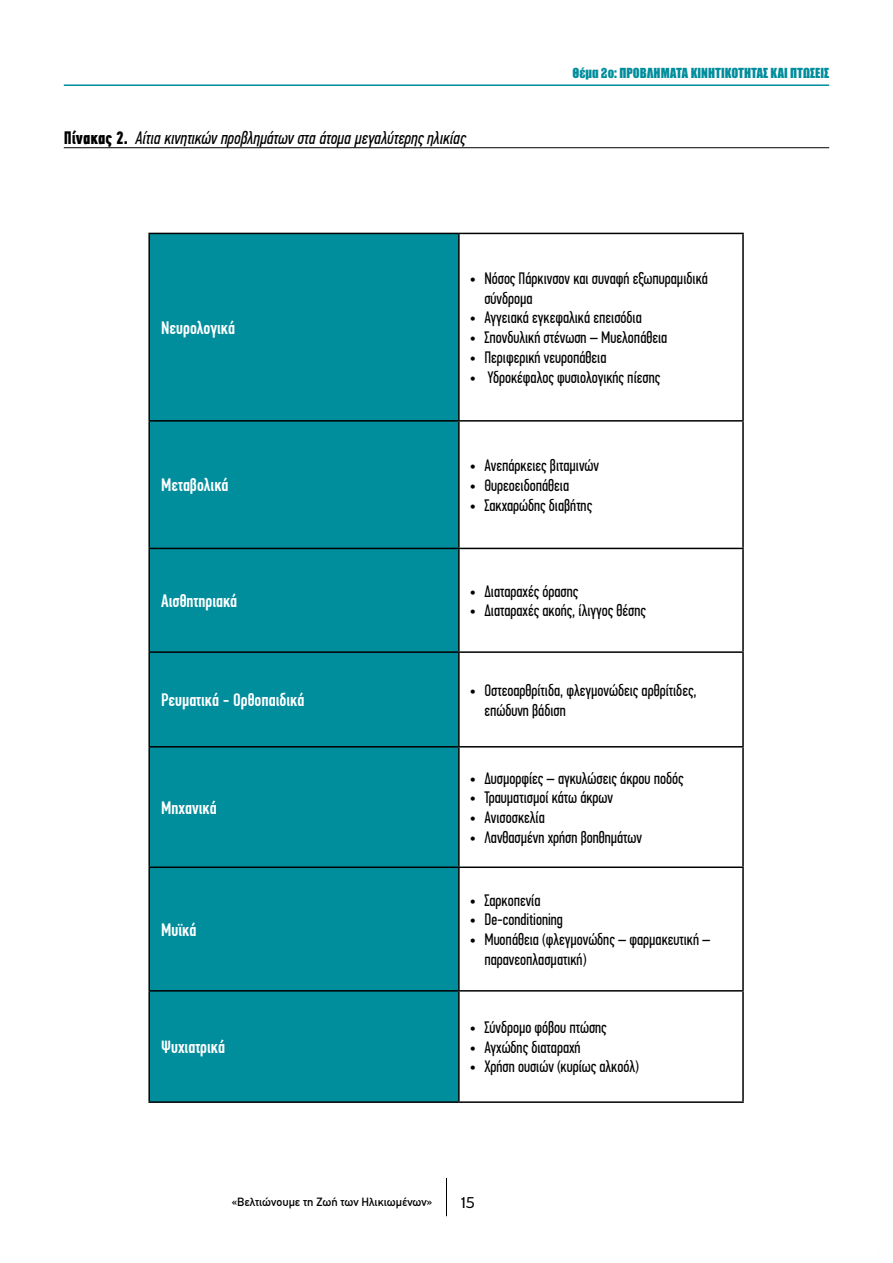
<style>
.page{position:relative;width:893px;height:1263px;background:#fff}
.page>*{position:absolute;margin:0;border:0;box-sizing:border-box;transform-origin:0 0}
.t1{font:500 18px "PF Din Text Comp Pro";color:#fff}
.t2{font:italic 18px "PF Din Text Comp Pro";color:#000}
.t3{font:16.5px/19.8px "PF Din Text Comp Pro";color:#000}
.t4{font:16.5px "Eurobank Sans";color:#000}
.t5{font:900 13.5px "PF Fusion Sans";color:#008d9c}
.t6{font:500 12px "PF Din Text";color:#000}
.s1{font-weight:700;font-style:normal}
</style>
<div class="page">
<hr style="left:64px;top:147px;width:765px;height:1px;background:#000">
<div style="left:150px;top:234px;width:308px;height:867px;background:#008d9c"></div>
<svg style="left:460px;top:234px;width:282px;height:758px"></svg>
<hr style="left:148px;top:233px;width:311px;height:1px;background:#000">
<hr style="left:148px;top:234px;width:2px;height:186px;background:#000">
<hr style="left:459px;top:233px;width:285px;height:1px;background:#000">
<hr style="left:458px;top:234px;width:2px;height:186px;background:#000">
<hr style="left:742px;top:234px;width:2px;height:186px;background:#000">
<hr style="left:148px;top:420px;width:311px;height:2px;background:#000">
<hr style="left:148px;top:422px;width:2px;height:126px;background:#000">
<hr style="left:459px;top:420px;width:285px;height:2px;background:#000">
<hr style="left:458px;top:422px;width:2px;height:126px;background:#000">
<hr style="left:742px;top:422px;width:2px;height:126px;background:#000">
<hr style="left:148px;top:548px;width:311px;height:1px;background:#000">
<hr style="left:148px;top:549px;width:2px;height:102px;background:#000">
<hr style="left:459px;top:548px;width:285px;height:1px;background:#000">
<hr style="left:458px;top:549px;width:2px;height:102px;background:#000">
<hr style="left:742px;top:549px;width:2px;height:102px;background:#000">
<hr style="left:148px;top:651px;width:311px;height:2px;background:#000">
<hr style="left:148px;top:653px;width:2px;height:93px;background:#000">
<hr style="left:459px;top:651px;width:285px;height:2px;background:#000">
<hr style="left:458px;top:653px;width:2px;height:93px;background:#000">
<hr style="left:742px;top:653px;width:2px;height:93px;background:#000">
<hr style="left:148px;top:746px;width:311px;height:1px;background:#000">
<hr style="left:148px;top:747px;width:2px;height:119px;background:#000">
<hr style="left:459px;top:746px;width:285px;height:1px;background:#000">
<hr style="left:458px;top:747px;width:2px;height:119px;background:#000">
<hr style="left:742px;top:747px;width:2px;height:119px;background:#000">
<hr style="left:148px;top:866px;width:311px;height:2px;background:#000">
<hr style="left:148px;top:868px;width:2px;height:122px;background:#000">
<hr style="left:459px;top:866px;width:285px;height:2px;background:#000">
<hr style="left:458px;top:868px;width:2px;height:122px;background:#000">
<hr style="left:742px;top:868px;width:2px;height:122px;background:#000">
<hr style="left:148px;top:990px;width:311px;height:1px;background:#000">
<hr style="left:148px;top:991px;width:2px;height:110px;background:#000">
<hr style="left:459px;top:990px;width:285px;height:1px;background:#000">
<hr style="left:458px;top:991px;width:2px;height:110px;background:#000">
<hr style="left:742px;top:991px;width:2px;height:110px;background:#000">
<hr style="left:148px;top:1101px;width:311px;height:2px;background:#000">
<hr style="left:459px;top:1101px;width:285px;height:2px;background:#000">
<hr style="left:64px;top:84px;width:765px;height:2px;background:#008d9c">
<hr style="left:446px;top:1178px;width:1px;height:38px;background:#000">
<p class="t2" style="left:64px;top:127px;width:404px"><span class="s1">Πίνακας 2.</span> Αίτια κινητικών προβλημάτων στα άτομα μεγαλύτερης ηλικίας</p>
<p class="t5" style="left:572px;top:65px;width:258px">Θέμα 2ο: ΠΡΟΒΛΗΜΑΤΑ ΚΙΝΗΤΙΚΟΤΗΤΑΣ ΚΑΙ ΠΤΩΣΕΙΣ</p>
<p class="t1" style="left:161px;top:317px;width:75px">Νευρολογικά</p>
<p class="t1" style="left:161px;top:475px;width:69px">Μεταβολικά</p>
<p class="t1" style="left:161px;top:590px;width:78px">Αισθητηριακά</p>
<p class="t3" style="left:484px;top:268px;width:225px;text-indent:-15px">• Νόσος Πάρκινσον και συναφή εξωπυραμιδικά σύνδρομα</p>
<p class="t3" style="left:469px;top:308px;width:174px">• Αγγειακά εγκεφαλικά επεισόδια</p>
<p class="t3" style="left:469px;top:328px;width:199px">• Σπονδυλική στένωση – Μυελοπάθεια</p>
<p class="t3" style="left:469px;top:348px;width:139px">• Περιφερική νευροπάθεια</p>
<p class="t3" style="left:469px;top:367px;width:192px">• Υδροκέφαλος φυσιολογικής πίεσης</p>
<p class="t3" style="left:469px;top:456px;width:131px">• Ανεπάρκειες βιταμινών</p>
<p class="t3" style="left:469px;top:475px;width:101px">• Θυρεοειδοπάθεια</p>
<p class="t3" style="left:469px;top:495px;width:124px">• Σακχαρώδης διαβήτης</p>
<p class="t3" style="left:469px;top:581px;width:110px">• Διαταραχές όρασης</p>
<p class="t3" style="left:469px;top:601px;width:178px">• Διαταραχές ακοής, ίλιγγος θέσης</p>
<p class="t1" style="left:161px;top:690px;width:145px">Ρευματικά - Ορθοπαιδικά</p>
<p class="t3" style="left:484px;top:680px;width:214px;text-indent:-15px">• Οστεοαρθρίτιδα, φλεγμονώδεις αρθρίτιδες, επώδυνη βάδιση</p>
<p class="t1" style="left:161px;top:797px;width:57px">Μηχανικά</p>
<p class="t1" style="left:161px;top:919px;width:37px">Μυϊκά</p>
<p class="t1" style="left:161px;top:1036px;width:65px">Ψυχιατρικά</p>
<p class="t3" style="left:469px;top:768px;width:216px">• Δυσμορφίες – αγκυλώσεις άκρου ποδός</p>
<p class="t3" style="left:469px;top:788px;width:145px">• Τραυματισμοί κάτω άκρων</p>
<p class="t3" style="left:469px;top:808px;width:77px">• Ανισοσκελία</p>
<p class="t3" style="left:469px;top:827px;width:174px">• Λανθασμένη χρήση βοηθημάτων</p>
<p class="t3" style="left:469px;top:890px;width:73px">• Σαρκοπενία</p>
<p class="t3" style="left:469px;top:910px;width:95px">• De-conditioning</p>
<p class="t3" style="left:484px;top:930px;width:228px;text-indent:-15px">• Μυοπάθεια (φλεγμονώδης – φαρμακευτική – παρανεοπλασματική)</p>
<p class="t3" style="left:469px;top:1017px;width:139px">• Σύνδρομο φόβου πτώσης</p>
<p class="t3" style="left:469px;top:1037px;width:113px">• Αγχώδης διαταραχή</p>
<p class="t3" style="left:469px;top:1057px;width:171px">• Χρήση ουσιών (κυρίως αλκοόλ)</p>
<p class="t6" style="left:232px;top:1195px;width:202px">«Βελτιώνουμε τη Ζωή των Ηλικιωμένων»</p>
<p class="t4" style="left:460px;top:1193px;width:16px">15</p>
</div>
